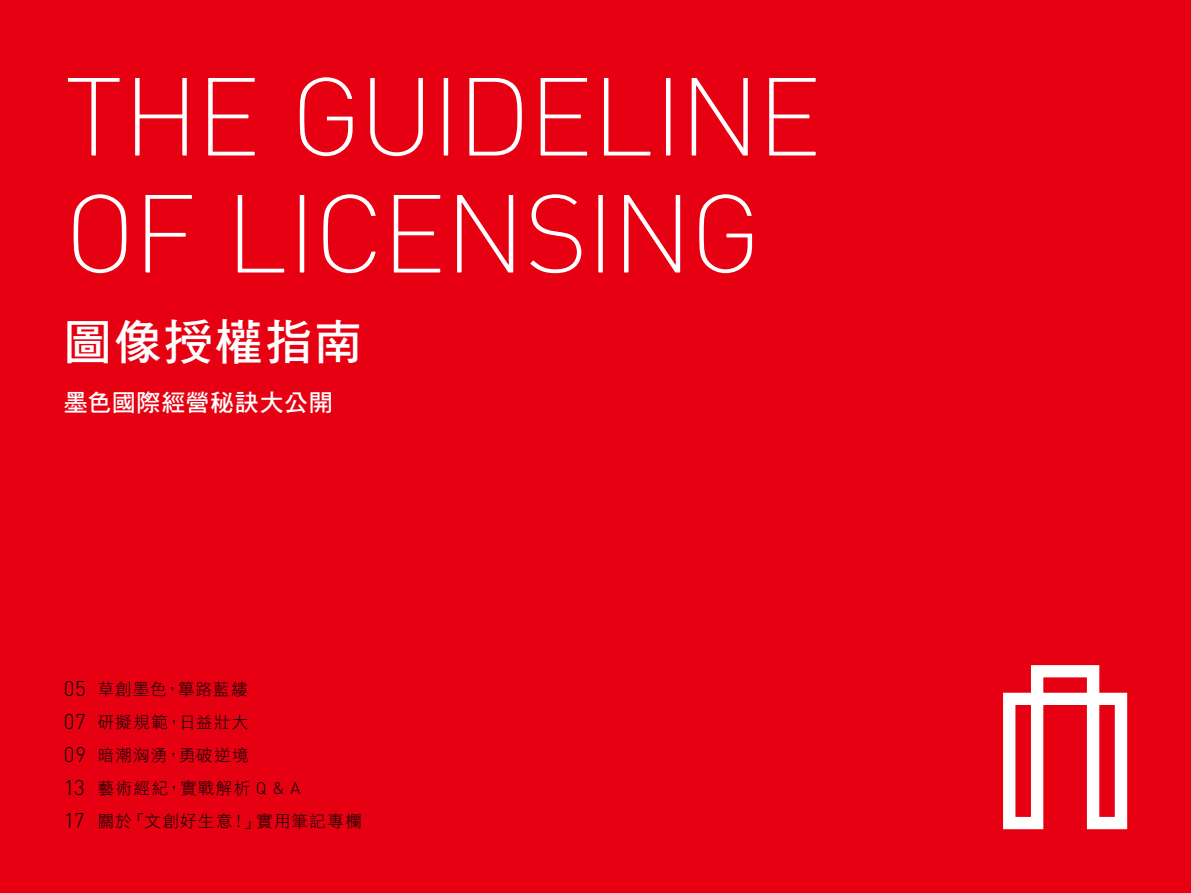
<style>
.page{position:relative;width:1191px;height:893px;background:#e60012}
.page>*{position:absolute;margin:0;border:0;box-sizing:border-box;transform-origin:0 0}
.t1{font:300 111px/117px "DIN";letter-spacing:-.035em;color:#fff}
.t2{font:48px "DF Hei Std W7";letter-spacing:.045em;color:#fff}
.t3{font:24px "DF Hei Std W7";letter-spacing:.02em;color:#fff}
.t4{font:300 21px/33px "DIN";letter-spacing:.025em;color:#000;text-align:justify}
.t5{font:16.5px/33px "DF Hei Std W3";letter-spacing:.075em;color:#000}
.s1{font-family:"DIN";font-weight:300}
</style>
<div class="page">
<svg style="left:1003px;top:665px;width:124px;height:164px"></svg>
<h1 class="t1" style="left:64px;top:57px;width:760px">THE GUIDELINE<br>OF LICENSING</h1>
<h2 class="t2" style="left:64px;top:316px;width:300px">圖像授權指南</h2>
<h3 class="t3" style="left:64px;top:389px;width:270px">墨色國際經營秘訣大公開</h3>
<p class="t4" style="left:64px;top:671px;width:24px">05<br>07<br>09<br>13<br>17</p>
<p class="t5" style="left:98px;top:672px;width:266px">草創墨色，篳路藍縷<br>研擬規範，日益壯大<br>暗潮洶湧，勇破逆境<br>藝術經紀，實戰解析 <span class="s1">Q &amp; A<br></span>關於「文創好生意！」實用筆記專欄</p>
</div>
